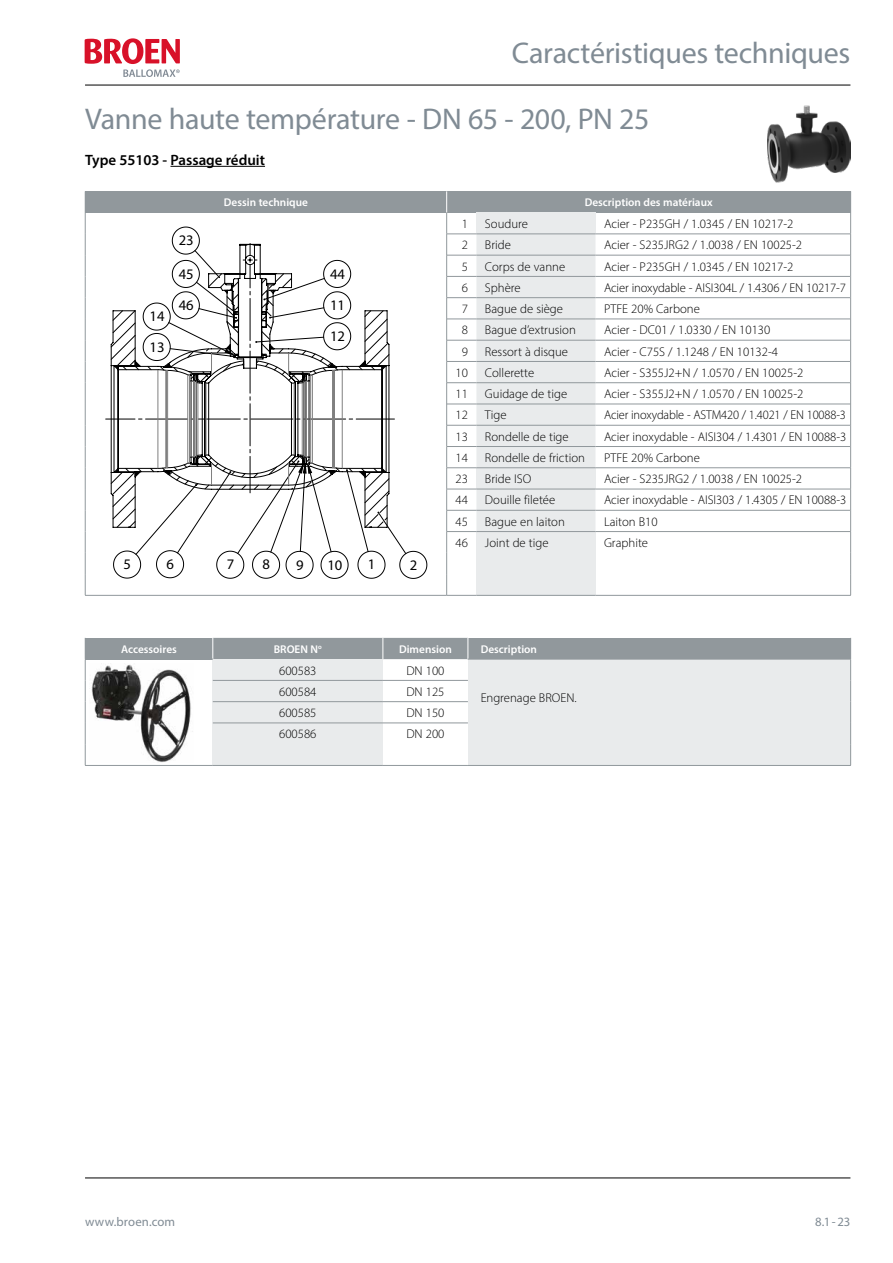
<style>
.page{position:relative;width:893px;height:1263px;background:#fff}
.page>*{position:absolute;margin:0;border:0;box-sizing:border-box;transform-origin:0 0}
.t1{font:30px/65.8px "Myriad Pro";letter-spacing:-.015em;color:#808b94}
.t2{font:600 15px "Myriad Pro";color:#000}
.t3{font:14.7px/30.9px "Myriad Pro";color:#000}
.t4{font:300 12.75px "Myriad Pro";color:#000}
.t5{font:12.75px "Myriad Pro";letter-spacing:.01em;color:#808b94}
.t6{font:600 11.25px "Myriad Pro";color:#fff}
</style>
<div class="page">
<hr style="left:85px;top:1178px;width:765px;height:1px;background:#000">
<hr style="left:85px;top:85px;width:765px;height:1px;background:#000">
<svg style="left:85px;top:38px;width:95px;height:39px"></svg>
<svg style="left:113px;top:227px;width:314px;height:352px"></svg>
<svg style="left:135px;top:250px;width:271px;height:305px"></svg>
<svg style="left:112px;top:513px;width:278px;height:15px"></svg>
<svg style="left:106px;top:243px;width:288px;height:270px"></svg>
<svg style="left:114px;top:290px;width:272px;height:187px"></svg>
<img style="left:91px;top:664px;width:102px;height:98px">
<img style="left:767px;top:105px;width:83px;height:78px">
<div style="left:85px;top:191px;width:362px;height:22px;background:#91989c"></div>
<div style="left:447px;top:191px;width:404px;height:22px;background:#91989c"></div>
<hr style="left:85px;top:595px;width:362px;height:1px;background:#91989c">
<svg style="left:85px;top:213px;width:1px;height:382px"></svg>
<hr style="left:595px;top:234px;width:256px;height:1px;background:#91989c">
<hr style="left:595px;top:255px;width:255px;height:1px;background:#91989c">
<hr style="left:595px;top:276px;width:255px;height:1px;background:#91989c">
<hr style="left:595px;top:297px;width:255px;height:1px;background:#91989c">
<hr style="left:595px;top:319px;width:255px;height:1px;background:#91989c">
<hr style="left:595px;top:340px;width:255px;height:1px;background:#91989c">
<hr style="left:595px;top:361px;width:255px;height:1px;background:#91989c">
<hr style="left:595px;top:382px;width:255px;height:1px;background:#91989c">
<hr style="left:595px;top:404px;width:255px;height:1px;background:#91989c">
<hr style="left:595px;top:425px;width:255px;height:1px;background:#91989c">
<hr style="left:595px;top:446px;width:255px;height:1px;background:#91989c">
<hr style="left:595px;top:467px;width:256px;height:1px;background:#91989c">
<hr style="left:595px;top:489px;width:256px;height:1px;background:#91989c">
<hr style="left:595px;top:510px;width:255px;height:1px;background:#91989c">
<hr style="left:595px;top:531px;width:256px;height:1px;background:#91989c">
<svg style="left:446px;top:191px;width:149px;height:405px"></svg>
<hr style="left:476px;top:595px;width:119px;height:1px;background:#91989c">
<svg style="left:850px;top:213px;width:1px;height:382px"></svg>
<hr style="left:595px;top:595px;width:256px;height:1px;background:#91989c">
<hr style="left:170px;top:166px;width:95px;height:1px;background:#000">
<div style="left:85px;top:638px;width:128px;height:21px;background:#91989c"></div>
<div style="left:468px;top:638px;width:383px;height:21px;background:#91989c"></div>
<div style="left:213px;top:659px;width:170px;height:21px;background:#e9ebec"></div>
<div style="left:468px;top:659px;width:383px;height:106px;background:#e9ebec"></div>
<div style="left:213px;top:680px;width:170px;height:22px;background:#e9ebec"></div>
<div style="left:213px;top:702px;width:170px;height:21px;background:#e9ebec"></div>
<div style="left:213px;top:723px;width:170px;height:21px;background:#e9ebec"></div>
<div style="left:213px;top:744px;width:170px;height:21px;background:#e9ebec"></div>
<hr style="left:85px;top:765px;width:128px;height:1px;background:#91989c">
<hr style="left:468px;top:765px;width:383px;height:1px;background:#91989c">
<div style="left:213px;top:638px;width:256px;height:21px;background:#91989c"></div>
<svg style="left:85px;top:660px;width:1px;height:105px"></svg>
<hr style="left:85px;top:659px;width:128px;height:1px;background:#91989c">
<hr style="left:468px;top:659px;width:383px;height:1px;background:#91989c">
<svg style="left:850px;top:659px;width:1px;height:106px"></svg>
<hr style="left:213px;top:680px;width:170px;height:1px;background:#91989c">
<hr style="left:383px;top:680px;width:85px;height:1px;background:#91989c">
<hr style="left:213px;top:701px;width:170px;height:1px;background:#91989c">
<hr style="left:383px;top:701px;width:85px;height:1px;background:#91989c">
<hr style="left:213px;top:723px;width:170px;height:1px;background:#91989c">
<hr style="left:383px;top:723px;width:85px;height:1px;background:#91989c">
<hr style="left:213px;top:765px;width:170px;height:1px;background:#91989c">
<hr style="left:383px;top:765px;width:85px;height:1px;background:#91989c">
<h1 class="t1" style="left:85px;top:19px;width:767px;text-indent:427px">Caractéristiques techniques<br>Vanne haute température - DN 65 - 200, PN 25</h1>
<p class="t2" style="left:85px;top:150px;width:181px">Type 55103 - Passage réduit</p>
<p class="t3" style="left:150px;top:301px;width:17px">14</p>
<p class="t3" style="left:150px;top:331px;width:17px">13</p>
<p class="t3" style="left:179px;top:225px;width:17px">23</p>
<p class="t3" style="left:179px;top:258px;width:17px;line-height:31.3px">45<br>46</p>
<p class="t6" style="left:224px;top:195px;width:85px">Dessin technique</p>
<p class="t6" style="left:585px;top:195px;width:129px">Description des matériaux</p>
<p class="t4" style="left:462px;top:216px;width:8px">1</p>
<p class="t4" style="left:485px;top:216px;width:45px">Soudure</p>
<p class="t4" style="left:604px;top:216px;width:191px">Acier - P235GH / 1.0345 / EN 10217-2</p>
<p class="t4" style="left:462px;top:237px;width:8px">2</p>
<p class="t4" style="left:485px;top:237px;width:28px">Bride</p>
<p class="t4" style="left:604px;top:237px;width:200px">Acier - S235JRG2 / 1.0038 / EN 10025-2</p>
<p class="t4" style="left:462px;top:259px;width:8px">5</p>
<p class="t4" style="left:485px;top:259px;width:82px">Corps de vanne</p>
<p class="t4" style="left:604px;top:259px;width:191px">Acier - P235GH / 1.0345 / EN 10217-2</p>
<p class="t4" style="left:462px;top:280px;width:8px">6</p>
<p class="t4" style="left:485px;top:280px;width:37px">Sphère</p>
<p class="t4" style="left:604px;top:280px;width:244px">Acier inoxydable - AISI304L / 1.4306 / EN 10217-7</p>
<p class="t4" style="left:462px;top:301px;width:8px">7</p>
<p class="t4" style="left:485px;top:301px;width:80px">Bague de siège</p>
<p class="t4" style="left:604px;top:301px;width:97px">PTFE 20% Carbone</p>
<p class="t4" style="left:462px;top:322px;width:8px">8</p>
<p class="t4" style="left:485px;top:322px;width:92px">Bague d’extrusion</p>
<p class="t4" style="left:604px;top:322px;width:168px">Acier - DC01 / 1.0330 / EN 10130</p>
<p class="t4" style="left:462px;top:344px;width:8px">9</p>
<p class="t4" style="left:485px;top:344px;width:85px">Ressort à disque</p>
<p class="t4" style="left:604px;top:344px;width:176px">Acier - C75S / 1.1248 / EN 10132-4</p>
<p class="t4" style="left:455px;top:365px;width:14px">10</p>
<p class="t4" style="left:485px;top:365px;width:51px">Collerette</p>
<p class="t4" style="left:604px;top:365px;width:201px">Acier - S355J2+N / 1.0570 / EN 10025-2</p>
<p class="t4" style="left:455px;top:386px;width:14px">11</p>
<p class="t4" style="left:485px;top:386px;width:84px">Guidage de tige</p>
<p class="t4" style="left:604px;top:386px;width:201px">Acier - S355J2+N / 1.0570 / EN 10025-2</p>
<p class="t4" style="left:455px;top:407px;width:14px">12</p>
<p class="t4" style="left:485px;top:407px;width:23px">Tige</p>
<p class="t4" style="left:604px;top:407px;width:243px">Acier inoxydable - ASTM420 / 1.4021 / EN 10088-3</p>
<p class="t4" style="left:455px;top:429px;width:14px">13</p>
<p class="t4" style="left:485px;top:429px;width:85px">Rondelle de tige</p>
<p class="t4" style="left:604px;top:429px;width:244px">Acier inoxydable - AISI304 / 1.4301 / EN 10088-3</p>
<p class="t4" style="left:455px;top:450px;width:14px">14</p>
<p class="t4" style="left:485px;top:450px;width:101px">Rondelle de friction</p>
<p class="t4" style="left:604px;top:450px;width:97px">PTFE 20% Carbone</p>
<p class="t4" style="left:455px;top:471px;width:14px">23</p>
<p class="t4" style="left:485px;top:471px;width:48px">Bride ISO</p>
<p class="t4" style="left:604px;top:471px;width:200px">Acier - S235JRG2 / 1.0038 / EN 10025-2</p>
<p class="t4" style="left:455px;top:492px;width:14px">44</p>
<p class="t4" style="left:485px;top:492px;width:72px">Douille filetée</p>
<p class="t4" style="left:604px;top:492px;width:244px">Acier inoxydable - AISI303 / 1.4305 / EN 10088-3</p>
<p class="t4" style="left:455px;top:514px;width:14px">45</p>
<p class="t4" style="left:485px;top:514px;width:81px">Bague en laiton</p>
<p class="t4" style="left:604px;top:514px;width:55px">Laiton B10</p>
<p class="t4" style="left:455px;top:535px;width:14px">46</p>
<p class="t4" style="left:485px;top:535px;width:65px">Joint de tige</p>
<p class="t4" style="left:604px;top:535px;width:46px">Graphite</p>
<p class="t3" style="left:330px;top:258px;width:17px">44</p>
<p class="t3" style="left:330px;top:289px;width:17px">11<br>12</p>
<p class="t3" style="left:124px;top:549px;width:9px">5</p>
<p class="t3" style="left:166px;top:548px;width:9px">6</p>
<p class="t3" style="left:227px;top:549px;width:9px">7</p>
<p class="t3" style="left:262px;top:549px;width:9px">8</p>
<p class="t3" style="left:296px;top:549px;width:9px">9</p>
<p class="t3" style="left:327px;top:549px;width:17px">10</p>
<p class="t3" style="left:410px;top:549px;width:9px">2</p>
<p class="t3" style="left:368px;top:549px;width:9px">1</p>
<p class="t6" style="left:121px;top:642px;width:57px">Accessoires</p>
<p class="t6" style="left:274px;top:642px;width:50px">BROEN N<sup>o</sup></p>
<p class="t6" style="left:399px;top:642px;width:54px">Dimension</p>
<p class="t6" style="left:481px;top:642px;width:58px">Description</p>
<p class="t4" style="left:279px;top:663px;width:39px">600583</p>
<p class="t4" style="left:406px;top:663px;width:40px">DN 100</p>
<p class="t4" style="left:481px;top:690px;width:98px">Engrenage BROEN.</p>
<p class="t4" style="left:279px;top:684px;width:39px">600584</p>
<p class="t4" style="left:406px;top:684px;width:40px">DN 125</p>
<p class="t4" style="left:279px;top:705px;width:39px">600585</p>
<p class="t4" style="left:406px;top:705px;width:40px">DN 150</p>
<p class="t4" style="left:279px;top:726px;width:39px">600586</p>
<p class="t4" style="left:406px;top:726px;width:40px">DN 200</p>
<p class="t5" style="left:85px;top:1213px;width:92px">www.broen.com</p>
<p class="t5" style="left:815px;top:1213px;width:37px">8.1-23</p>
</div>
